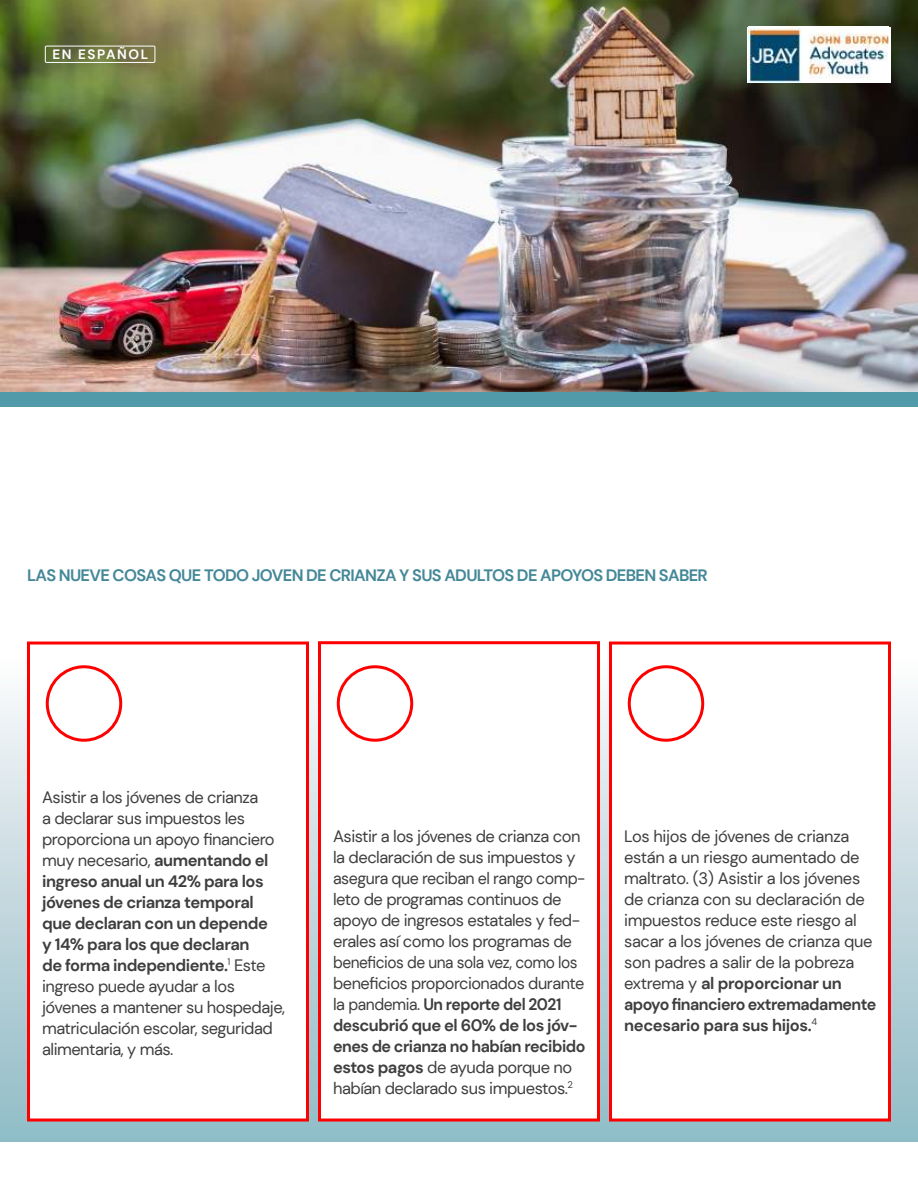
<style>
.page{position:relative;width:918px;height:1188px;background:#fff}
.page>*{position:absolute;margin:0;border:0;box-sizing:border-box;transform-origin:0 0}
.t1{font:16.5px/21px "DM Sans";letter-spacing:-.03em;color:#3e3e3f}
.t2{font:700 16.5px "DM Sans";letter-spacing:-.04em;color:#448898}
.t3{font:700 13.5px "DM Sans";letter-spacing:.12em;color:#fff}
.s1{font-weight:700}
</style>
<div class="page">
<svg style="left:0;top:694px;width:918px;height:448px;background:#b0ccd4"></svg>
<div style="left:320px;top:643px;width:279px;height:477px;background:#fff"></div>
<div style="left:318px;top:641px;width:282px;height:480px;border:3px solid #f00"></div>
<div style="left:611px;top:643px;width:279px;height:477px;background:#fff"></div>
<div style="left:609px;top:642px;width:282px;height:479px;border:3px solid #f00"></div>
<div style="left:628px;top:665px;width:76px;height:77px;border:3px solid #f00;border-radius:50%"></div>
<div style="left:337px;top:665px;width:76px;height:77px;border:3px solid #f00;border-radius:50%"></div>
<img style="left:0;top:0;width:918px;height:392px">
<div style="left:29px;top:643px;width:279px;height:477px;background:#fff"></div>
<div style="left:27px;top:642px;width:282px;height:479px;border:3px solid #f00"></div>
<div style="left:46px;top:665px;width:76px;height:77px;border:3px solid #f00;border-radius:50%"></div>
<div style="left:748px;top:27px;width:143px;height:56px;background:#fff"></div>
<img style="left:749px;top:27px;width:139px;height:55px">
<div style="left:0;top:392px;width:918px;height:14px;background:#509aaa"></div>
<div style="left:45px;top:46px;width:110px;height:17px;border:1px solid #fff"></div>
<p class="t3" style="left:52px;top:46px;width:97px">EN ESPAÑOL</p>
<p class="t2" style="left:27px;top:565px;width:682px">LAS NUEVE COSAS QUE TODO JOVEN DE CRIANZA Y SUS ADULTOS DE APOYOS DEBEN SABER</p>
<p class="t1" style="left:42px;top:788px;width:245px">Asistir a los jóvenes de crianza<br>a declarar sus impuestos les proporciona un apoyo financiero muy necesario, <span class="s1">aumentando el ingreso anual un 42% para los jóvenes de crianza temporal que declaran con un depende<br>y 14% para los que declaran<br>de forma independiente.</span><sup>1</sup> Este ingreso puede ayudar a los jóvenes a mantener su hospedaje, matriculación escolar, seguridad alimentaria, y más.</p>
<p class="t1" style="left:333px;top:827px;width:254px">Asistir a los jóvenes de crianza con la declaración de sus impuestos y asegura que reciban el rango comp&shy;leto de programas continuos de apoyo de ingresos estatales y fed&shy;erales así como los programas de beneficios de una sola vez, como los beneficios proporcionados durante la pandemia. <span class="s1">Un reporte del 2021 descubrió que el 60% de los jóv&shy;enes de crianza no habían recibido estos pagos</span> de ayuda porque no habían declarado sus impuestos.<sup>2</sup></p>
<p class="t1" style="left:624px;top:827px;width:254px">Los hijos de jóvenes de crianza están a un riesgo aumentado de maltrato. (3) Asistir a los jóvenes de crianza con su declaración de impuestos reduce este riesgo al sacar a los jóvenes de crianza que son padres a salir de la pobreza extrema y <span class="s1">al proporcionar un apoyo financiero extremadamente necesario para sus hijos.</span><sup>4</sup></p>
</div>
